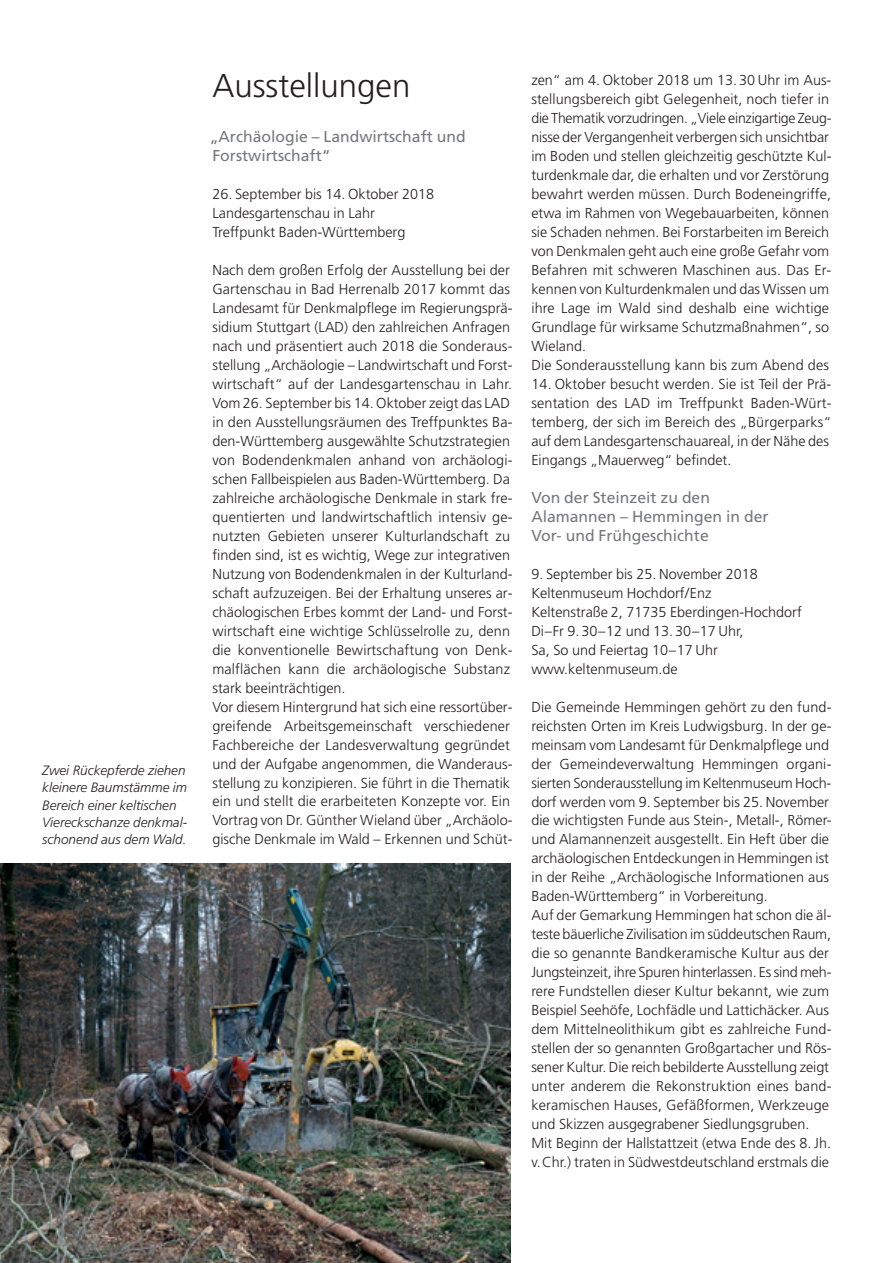
<style>
.page{position:relative;width:893px;height:1263px;background:#fff}
.page>*{position:absolute;margin:0;border:0;box-sizing:border-box;transform-origin:0 0}
.t1{font:300 33px "Frutiger";color:#231f20}
.t2{font:15.75px/19px "Frutiger";color:#77787b}
.t3{font:300 14.4px/19px "Frutiger";color:#231f20}
.t4{font:italic 300 13.5px/17.2px "Frutiger";color:#231f20}
</style>
<div class="page">
<img style="left:0;top:863px;width:510px;height:400px">
<p class="t4" style="left:42px;top:763px;width:146px">Zwei Rückepferde ziehen kleinere Baumstämme im<br>Bereich einer keltischen<br>Viereckschanze denkmal&shy;schonend aus dem Wald.</p>
<h1 class="t1" style="left:212px;top:72px;width:200px">Ausstellungen</h1>
<p class="t2" style="left:210px;top:128px;width:257px">„Archäologie – Landwirtschaft und<br>Forstwirtschaft“</p>
<p class="t3" style="left:212px;top:186px;width:223px">26. September bis 14. Oktober 2018<br>Landesgartenschau in Lahr<br>Treffpunkt Baden-Württemberg</p>
<p class="t3" style="left:212px;top:262px;width:302px">Nach dem großen Erfolg der Ausstellung bei der Gartenschau in Bad Herrenalb 2017 kommt das Landesamt für Denkmalpflege im Regierungsprä&shy;sidium Stuttgart (LAD) den zahlreichen Anfragen nach und präsentiert auch 2018 die Sonderaus&shy;stellung „Archäologie – Landwirtschaft und Forst&shy;wirtschaft“ auf der Landesgartenschau in Lahr.<br>Vom 26. September bis 14. Oktober zeigt das LAD in den Ausstellungsräumen des Treffpunktes Ba&shy;den-Württemberg ausgewählte Schutzstrategien von Bodendenkmalen anhand von archäologi&shy;schen Fallbeispielen aus Baden-Württemberg. Da zahlreiche archäologische Denkmale in stark fre&shy;quentierten und landwirtschaftlich intensiv ge&shy;nutzten Gebieten unserer Kulturlandschaft zu finden sind, ist es wichtig, Wege zur integrativen Nutzung von Bodendenkmalen in der Kulturland&shy;schaft aufzuzeigen. Bei der Erhaltung unseres ar&shy;chäologischen Erbes kommt der Land- und Forst&shy;wirtschaft eine wichtige Schlüsselrolle zu, denn die konventionelle Bewirtschaftung von Denk&shy;malflächen kann die archäologische Substanz stark beeinträchtigen.<br>Vor diesem Hintergrund hat sich eine ressortüber&shy;greifende Arbeitsgemeinschaft verschiedener Fachbereiche der Landesverwaltung gegründet und der Aufgabe angenommen, die Wanderaus&shy;stellung zu konzipieren. Sie führt in die Thematik ein und stellt die erarbeiteten Konzepte vor. Ein Vortrag von Dr. Günther Wieland über „Archäolo - gische Denkmale im Wald – Erkennen und Schüt-</p>
<p class="t3" style="left:531px;top:72px;width:302px">zen“ am 4. Oktober 2018 um 13. 30 Uhr im Aus&shy;stellungsbereich gibt Gelegenheit, noch tiefer in die Thematik vorzudringen. „Viele einzigartige Zeug&shy;nisse der Vergangenheit verbergen sich unsichtbar im Boden und stellen gleichzeitig geschützte Kul&shy;turdenkmale dar, die erhalten und vor Zerstörung bewahrt werden müssen. Durch Bodeneingriffe, etwa im Rahmen von Wegebauarbeiten, können sie Schaden nehmen. Bei Forstarbeiten im Bereich von Denkmalen geht auch eine große Gefahr vom Befahren mit schweren Maschinen aus. Das Er&shy;kennen von Kulturdenkmalen und das Wissen um ihre Lage im Wald sind deshalb eine wichtige Grundlage für wirksame Schutzmaßnahmen“, so Wieland.<br>Die Sonderausstellung kann bis zum Abend des</p>
<p class="t3" style="left:531px;top:375px;width:302px">14. Oktober besucht werden. Sie ist Teil der Prä&shy;sentation des LAD im Treffpunkt Baden-Würt&shy;temberg, der sich im Bereich des „Bürgerparks“ auf dem Landesgartenschauareal, in der Nähe des Eingangs „Mauerweg“ befindet.</p>
<p class="t2" style="left:531px;top:489px;width:239px">Von der Steinzeit zu den<br>Alamannen – Hemmingen in der<br>Vor- und Früh geschichte</p>
<p class="t3" style="left:531px;top:565px;width:272px">9. September bis 25. November 2018<br>Keltenmuseum Hochdorf/ Enz<br>Keltenstraße 2, 71735 Eberdingen-Hochdorf<br>Di–Fr 9.30–12 und 13.30–17 Uhr,<br>Sa, So und Feiertag 10–17 Uhr www.keltenmuseum.de</p>
<p class="t3" style="left:531px;top:698px;width:302px">Die Gemeinde Hemmingen gehört zu den fund&shy;reichsten Orten im Kreis Ludwigsburg. In der ge&shy;meinsam vom Landesamt für Denkmalpflege und der Gemeindeverwaltung Hemmingen organi&shy;sierten Sonderausstellung im Keltenmuseum Hoch&shy;dorf werden vom 9. September bis 25. November die wichtigsten Funde aus Stein-, Metall-, Römer&shy;und Alamannenzeit ausgestellt. Ein Heft über die archäologischen Entdeckungen in Hemmingen ist in der Reihe „Archäologische Informationen aus Baden-Württemberg“ in Vorbereitung.<br>Auf der Gemarkung Hemmingen hat schon die äl&shy;teste bäuerliche Zivilisation im süddeutschen Raum, die so genannte Bandkeramische Kultur aus der Jungsteinzeit, ihre Spuren hinterlassen. Es sind meh&shy;rere Fundstellen dieser Kultur bekannt, wie zum Beispiel Seehöfe, Lochfädle und Lattichäcker. Aus dem Mittelneolithikum gibt es zahlreiche Fund&shy;stellen der so genannten Großgartacher und Rös&shy;sener Kultur. Die reich bebilderte Ausstellung zeigt unter anderem die Rekonstruktion eines band&shy;keramischen Hauses, Gefäßformen, Werkzeuge und Skizzen ausgegrabener Siedlungsgruben.<br>Mit Beginn der Hallstattzeit (etwa Ende des 8. Jh. v.Chr.) traten in Südwestdeutschland erstmals die</p>
</div>
